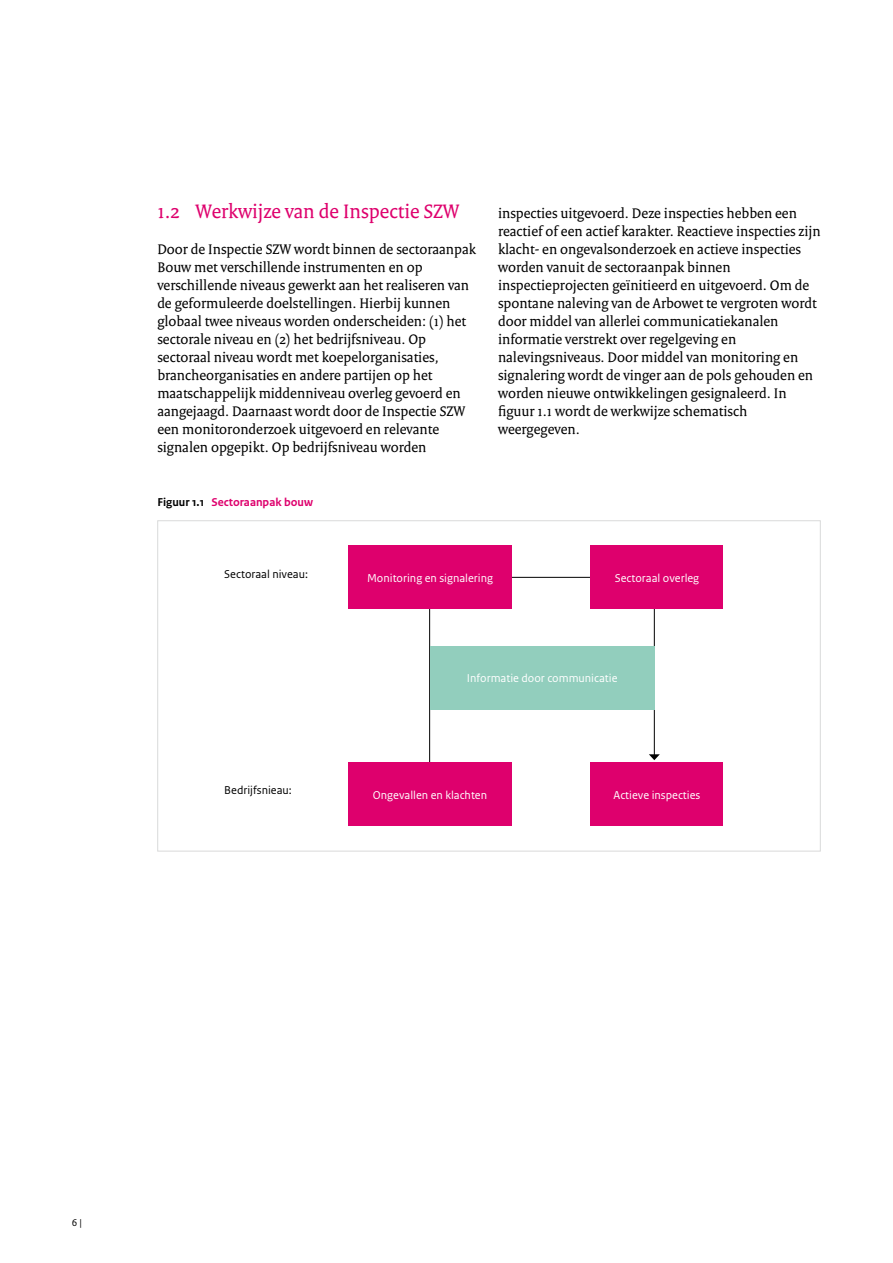
<style>
.page{position:relative;width:893px;height:1263px;background:#fff}
.page>*{position:absolute;margin:0;border:0;box-sizing:border-box;transform-origin:0 0}
.t1{font:21px "Rijksoverheid Serif";color:#de006d}
.t2{font:15px/18px "Rijksoverheid Serif";color:#000}
.t3{font:12px "Rijksoverheid Sans Text";color:#fff}
.t4{font:12px "Rijksoverheid Sans Text";color:#000}
.t5{font:700 12px "Rijksoverheid Sans Text";color:#de006d}
.t6{font:10.5px "Rijksoverheid Sans Text";color:#000}
.s1{color:#000}
</style>
<div class="page">
<hr style="left:429px;top:577px;width:1px;height:192px;background:#000">
<div style="left:348px;top:762px;width:164px;height:64px;background:#de006d"></div>
<div style="left:590px;top:762px;width:133px;height:64px;background:#de006d"></div>
<svg style="left:429px;top:577px;width:231px;height:183px"></svg>
<div style="left:348px;top:545px;width:164px;height:64px;background:#de006d"></div>
<div style="left:590px;top:545px;width:133px;height:64px;background:#de006d"></div>
<div style="left:430px;top:646px;width:224px;height:63px;background:#92cebd"></div>
<h1 class="t1" style="left:157px;top:199px;width:304px">1.2 Werkwijze van de Inspectie SZW</h1>
<p class="t2" style="left:157px;top:240px;width:320px">Door de Inspectie SZW wordt binnen de sectoraanpak Bouw met verschillende instrumenten en op verschillende niveaus gewerkt aan het realiseren van de geformuleerde doelstellingen. Hierbij kunnen globaal twee niveaus worden onderscheiden: (1) het sectorale niveau en (2) het bedrijfsniveau. Op sectoraal niveau wordt met koepelorganisaties, brancheorganisaties en andere partijen op het maatschappelijk middenniveau overleg gevoerd en aangejaagd. Daarnaast wordt door de Inspectie SZW een monitoronderzoek uitgevoerd en relevante signalen opgepikt. Op bedrijfsniveau worden</p>
<p class="t5" style="left:157px;top:495px;width:157px"><span class="s1">Figuur 1.1</span> Sectoraanpak bouw</p>
<p class="t2" style="left:498px;top:204px;width:324px">inspecties uitgevoerd. Deze inspecties hebben een reactief of een actief karakter. Reactieve inspecties zijn klacht- en ongevalsonderzoek en actieve inspecties worden vanuit de sectoraanpak binnen inspectieprojecten geïnitieerd en uitgevoerd. Om de spontane naleving van de Arbowet te vergroten wordt door middel van allerlei communicatiekanalen informatie verstrekt over regelgeving en nalevingsniveaus. Door middel van monitoring en signalering wordt de vinger aan de pols gehouden en worden nieuwe ontwikkelingen gesignaleerd. In figuur 1.1 wordt de werkwijze schematisch weergegeven.</p>
<p class="t4" style="left:224px;top:567px;width:85px">Sectoraal niveau:</p>
<p class="t3" style="left:367px;top:571px;width:127px">Monitoring en signalering</p>
<p class="t3" style="left:615px;top:571px;width:86px">Sectoraal overleg</p>
<p class="t3" style="left:467px;top:672px;width:152px">Informatie door communicatie</p>
<p class="t4" style="left:224px;top:783px;width:69px">Bedrijfsnieau:</p>
<p class="t3" style="left:373px;top:788px;width:116px">Ongevallen en klachten</p>
<p class="t3" style="left:614px;top:788px;width:88px">Actieve inspecties</p>
<p class="t6" style="left:72px;top:1216px;width:12px">6 |</p>
</div>
